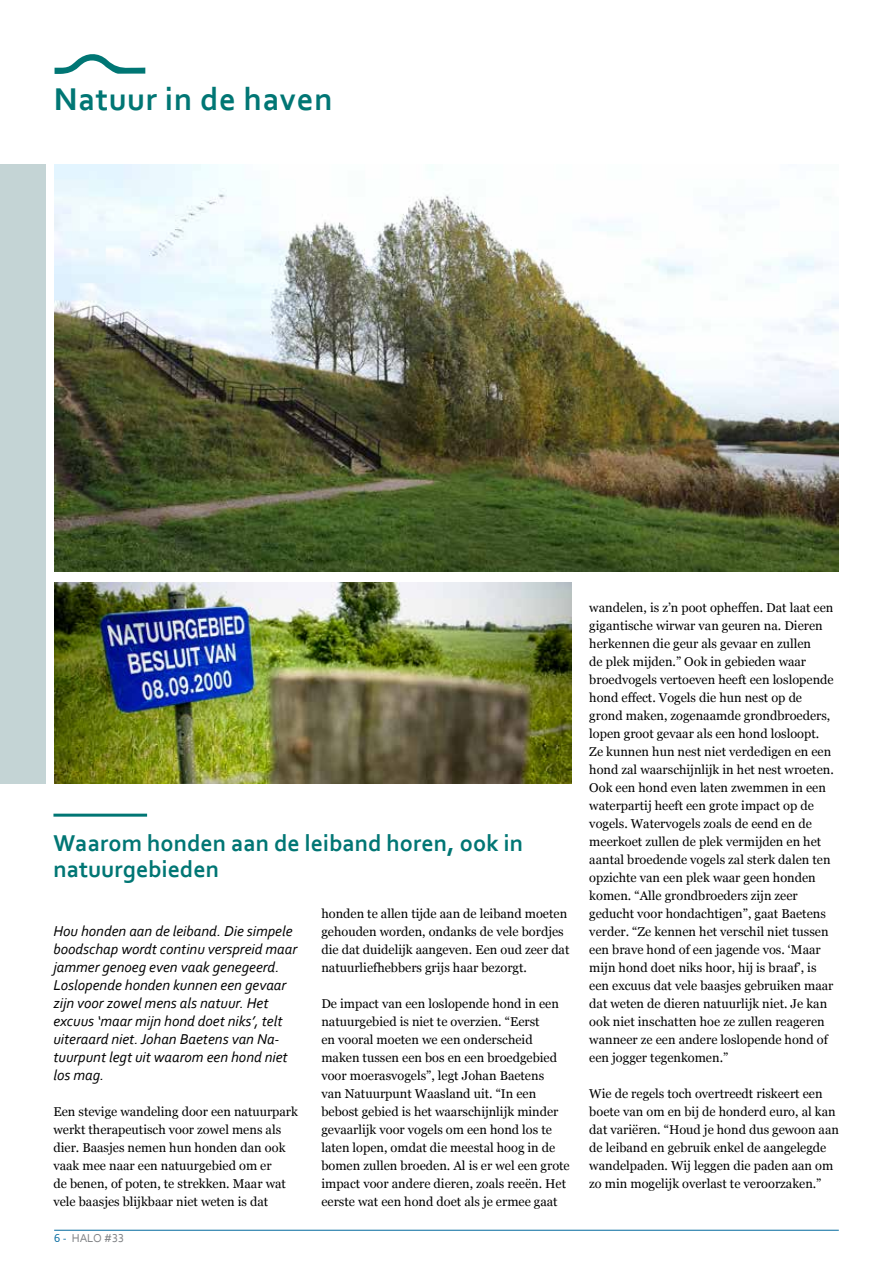
<style>
.page{position:relative;width:893px;height:1263px;background:#fff}
.page>*{position:absolute;margin:0;border:0;box-sizing:border-box;transform-origin:0 0}
.t1{font:700 33px "Corbel";letter-spacing:.02em;color:#007674}
.t2{font:700 24px/25.5px "Corbel";color:#007674}
.t3{font:italic 15px/18px "Corbel";color:#000}
.t4{font:12.75px/18px "Georgia";color:#000}
.t5{font:12px "Corbel";color:#808285}
.s1{color:#00689e}
</style>
<div class="page">
<hr style="left:54px;top:1230px;width:785px;height:1px;background:#00689e">
<img style="left:54px;top:164px;width:785px;height:407px">
<img style="left:54px;top:583px;width:517px;height:201px">
<hr style="left:53px;top:814px;width:94px;height:3px;background:#007674">
<div style="left:0;top:164px;width:45px;height:620px;background:#c4d4d5"></div>
<svg style="left:55px;top:54px;width:90px;height:20px"></svg>
<h1 class="t1" style="left:54px;top:79px;width:280px">Natuur in de haven</h1>
<h2 class="t2" style="left:53px;top:830px;width:471px">Waarom honden aan de leiband horen, ook in natuurgebieden</h2>
<p class="t3" style="left:53px;top:922px;width:245px">Hou honden aan de leiband. Die simpele boodschap wordt continu verspreid maar jammer genoeg even vaak genegeerd.<br>Loslopende honden kunnen een gevaar zijn voor zowel mens als natuur. Het excuus ‘maar mijn hond doet niks’, telt uiteraard niet. Johan Baetens van Na&shy;tuurpunt legt uit waarom een hond niet los mag.</p>
<p class="t4" style="left:53px;top:1102px;width:246px">Een stevige wandeling door een natuurpark werkt therapeutisch voor zowel mens als dier. Baasjes nemen hun honden dan ook vaak mee naar een natuurgebied om er<br>de benen, of poten, te strekken. Maar wat vele baasjes blijkbaar niet weten is dat</p>
<p class="t5" style="left:54px;top:1231px;width:72px"><span class="s1">6 -</span> HALO #33</p>
<p class="t4" style="left:321px;top:904px;width:250px">honden te allen tijde aan de leiband moeten gehouden worden, ondanks de vele bordjes die dat duidelijk aangeven. Een oud zeer dat natuurliefhebbers grijs haar bezorgt.</p>
<p class="t4" style="left:321px;top:994px;width:250px">De impact van een loslopende hond in een natuurgebied is niet te overzien. “Eerst<br>en vooral moeten we een onderscheid maken tussen een bos en een broedgebied voor moerasvogels”, legt Johan Baetens<br>van Natuurpunt Waasland uit. “In een bebost gebied is het waarschijnlijk minder gevaarlijk voor vogels om een hond los te laten lopen, omdat die meestal hoog in de bomen zullen broeden. Al is er wel een grote impact voor andere dieren, zoals reeën. Het eerste wat een hond doet als je ermee gaat</p>
<p class="t4" style="left:589px;top:598px;width:246px">wandelen, is z’n poot opheffen. Dat laat een gigantische wirwar van geuren na. Dieren herkennen die geur als gevaar en zullen<br>de plek mijden.” Ook in gebieden waar broedvogels vertoeven heeft een loslopende hond effect. Vogels die hun nest op de grond maken, zogenaamde grondbroeders, lopen groot gevaar als een hond losloopt.<br>Ze kunnen hun nest niet verdedigen en een hond zal waarschijnlijk in het nest wroeten.<br>Ook een hond even laten zwemmen in een waterpartij heeft een grote impact op de vogels. Watervogels zoals de eend en de meerkoet zullen de plek vermijden en het aantal broedende vogels zal sterk dalen ten opzichte van een plek waar geen honden komen. “Alle grondbroeders zijn zeer geducht voor hondachtigen”, gaat Baetens verder. “Ze kennen het verschil niet tussen een brave hond of een jagende vos. ‘Maar mijn hond doet niks hoor, hij is braaf’, is een excuus dat vele baasjes gebruiken maar dat weten de dieren natuurlijk niet. Je kan ook niet inschatten hoe ze zullen reageren wanneer ze een andere loslopende hond of een jogger tegenkomen.”</p>
<p class="t4" style="left:589px;top:1084px;width:251px">Wie de regels toch overtreedt riskeert een boete van om en bij de honderd euro, al kan dat variëren. “Houd je hond dus gewoon aan de leiband en gebruik enkel de aangelegde wandelpaden. Wij leggen die paden aan om zo min mogelijk overlast te veroorzaken.”</p>
</div>
